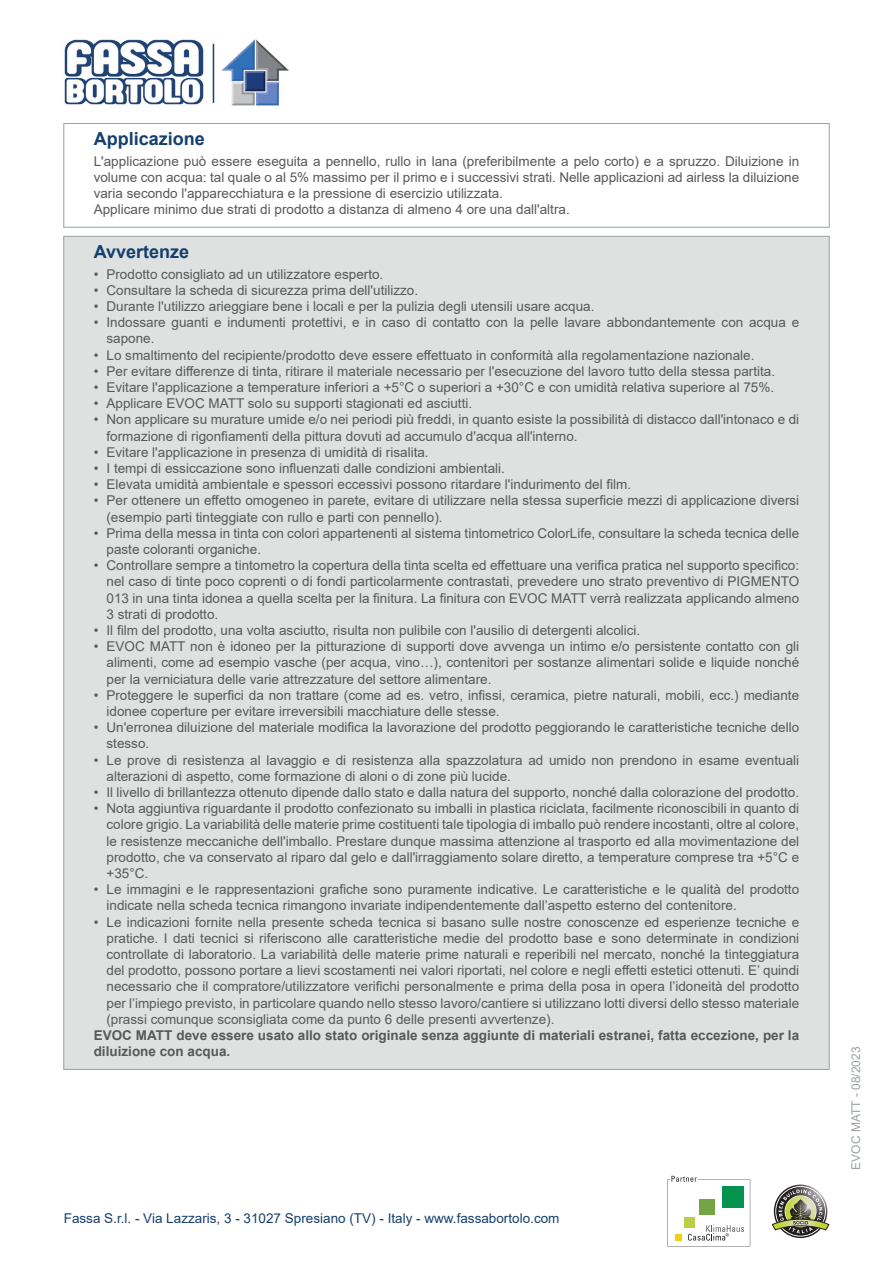
<style>
.page{position:relative;width:893px;height:1263px;background:#fff}
.page>*{position:absolute;margin:0;border:0;box-sizing:border-box;transform-origin:0 0}
.Titolo{font:700 18px "Arial";color:#15406e}
.Applicazione{font:13.5px/16.2px "Arial";color:#57585a}
.Note{font:700 13.5px/16.2px "Arial";color:#57585a}
.t1{font:13.5px "Arial";color:#15406e}
.t2{font:12px "Arial";color:#9ba1a4}
</style>
<div class="page">
<div style="left:64px;top:123px;width:765px;height:104px;border:1px solid #9ba1a4"></div>
<div style="left:64px;top:236px;width:765px;height:833px;background:#dfe1e1"></div>
<svg style="left:667px;top:1176px;width:83px;height:71px"></svg>
<svg style="left:772px;top:1186px;width:57px;height:50px"></svg>
<img style="left:64px;top:39px;width:140px;height:66px">
<hr style="left:213px;top:44px;width:1px;height:59px;background:#15406e">
<img style="left:221px;top:39px;width:68px;height:67px">
<p class="Titolo" style="left:94px;top:126px;width:113px">Applicazione</p>
<p class="Applicazione" style="left:94px;top:153px;width:707px;text-align:justify">L'applicazione può essere eseguita a pennello, rullo in lana (preferibilmente a pelo corto) e a spruzzo. Diluizione in volume con acqua: tal quale o al 5% massimo per il primo e i successivi strati. Nelle applicazioni ad airless la diluizione varia secondo l'apparecchiatura e la pressione di esercizio utilizzata.</p>
<p class="Applicazione" style="left:94px;top:201px;width:478px">Applicare minimo due strati di prodotto a distanza di almeno 4 ore una dall'altra.</p>
<p class="Titolo" style="left:94px;top:239px;width:97px">Avvertenze</p>
<p class="Applicazione" style="left:94px;top:266px;width:291px">• Prodotto consigliato ad un utilizzatore esperto.</p>
<p class="Applicazione" style="left:94px;top:282px;width:326px">• Consultare la scheda di sicurezza prima dell'utilizzo.</p>
<p class="Applicazione" style="left:94px;top:298px;width:502px">• Durante l'utilizzo arieggiare bene i locali e per la pulizia degli utensili usare acqua.</p>
<p class="Applicazione" style="left:106px;top:314px;width:694px;text-indent:-13px">• Indossare guanti e indumenti protettivi, e in caso di contatto con la pelle lavare abbondantemente con acqua e sapone.</p>
<p class="Applicazione" style="left:94px;top:347px;width:662px">• Lo smaltimento del recipiente/prodotto deve essere effettuato in conformità alla regolamentazione nazionale.</p>
<p class="Applicazione" style="left:94px;top:363px;width:683px">• Per evitare differenze di tinta, ritirare il materiale necessario per l'esecuzione del lavoro tutto della stessa partita.</p>
<p class="Applicazione" style="left:94px;top:379px;width:682px">• Evitare l'applicazione a temperature inferiori a +5°C o superiori a +30°C e con umidità relativa superiore al 75%.</p>
<p class="Applicazione" style="left:94px;top:395px;width:380px">• Applicare EVOC MATT solo su supporti stagionati ed asciutti.</p>
<p class="Applicazione" style="left:106px;top:411px;width:694px;text-indent:-13px">• Non applicare su murature umide e/o nei periodi più freddi, in quanto esiste la possibilità di distacco dall'intonaco e di formazione di rigonfiamenti della pittura dovuti ad accumulo d'acqua all'interno.</p>
<p class="Applicazione" style="left:94px;top:444px;width:336px">• Evitare l'applicazione in presenza di umidità di risalita.</p>
<p class="Applicazione" style="left:94px;top:460px;width:413px">• I tempi di essiccazione sono influenzati dalle condizioni ambientali.</p>
<p class="Applicazione" style="left:94px;top:476px;width:539px">• Elevata umidità ambientale e spessori eccessivi possono ritardare l'indurimento del film.</p>
<p class="Applicazione" style="left:106px;top:492px;width:694px;text-indent:-13px">• Per ottenere un effetto omogeneo in parete, evitare di utilizzare nella stessa superficie mezzi di applicazione diversi (esempio parti tinteggiate con rullo e parti con pennello).</p>
<p class="Applicazione" style="left:106px;top:525px;width:694px;text-indent:-13px">• Prima della messa in tinta con colori appartenenti al sistema tintometrico ColorLife, consultare la scheda tecnica delle paste coloranti organiche.</p>
<p class="Applicazione" style="left:106px;top:557px;width:694px;text-align:justify;text-indent:-13px">• Controllare sempre a tintometro la copertura della tinta scelta ed effettuare una verifica pratica nel supporto specifico: nel caso di tinte poco coprenti o di fondi particolarmente contrastati, prevedere uno strato preventivo di PIGMENTO 013 in una tinta idonea a quella scelta per la finitura. La finitura con EVOC MATT verrà realizzata applicando almeno 3 strati di prodotto.</p>
<p class="Applicazione" style="left:94px;top:622px;width:548px">• Il film del prodotto, una volta asciutto, risulta non pulibile con l'ausilio di detergenti alcolici.</p>
<p class="Applicazione" style="left:106px;top:638px;width:694px;text-align:justify;text-indent:-13px">• EVOC MATT non è idoneo per la pitturazione di supporti dove avvenga un intimo e/o persistente contatto con gli alimenti, come ad esempio vasche (per acqua, vino…), contenitori per sostanze alimentari solide e liquide nonché per la verniciatura delle varie attrezzature del settore alimentare.</p>
<p class="Applicazione" style="left:106px;top:687px;width:694px;text-indent:-13px">• Proteggere le superfici da non trattare (come ad es. vetro, infissi, ceramica, pietre naturali, mobili, ecc.) mediante idonee coperture per evitare irreversibili macchiature delle stesse.</p>
<p class="Applicazione" style="left:106px;top:719px;width:694px;text-indent:-13px">• Un'erronea diluizione del materiale modifica la lavorazione del prodotto peggiorando le caratteristiche tecniche dello stesso.</p>
<p class="Applicazione" style="left:106px;top:752px;width:694px;text-indent:-13px">• Le prove di resistenza al lavaggio e di resistenza alla spazzolatura ad umido non prendono in esame eventuali alterazioni di aspetto, come formazione di aloni o di zone più lucide.</p>
<p class="Applicazione" style="left:94px;top:784px;width:707px">• Il livello di brillantezza ottenuto dipende dallo stato e dalla natura del supporto, nonché dalla colorazione del prodotto.</p>
<p class="Applicazione" style="left:106px;top:800px;width:694px;text-align:justify;text-indent:-13px">• Nota aggiuntiva riguardante il prodotto confezionato su imballi in plastica riciclata, facilmente riconoscibili in quanto di colore grigio. La variabilità delle materie prime costituenti tale tipologia di imballo può rendere incostanti, oltre al colore, le resistenze meccaniche dell'imballo. Prestare dunque massima attenzione al trasporto ed alla movimentazione del prodotto, che va conservato al riparo dal gelo e dall'irraggiamento solare diretto, a temperature comprese tra +5°C e +35°C.</p>
<p class="Applicazione" style="left:106px;top:881px;width:694px;text-indent:-13px">• Le immagini e le rappresentazioni grafiche sono puramente indicative. Le caratteristiche e le qualità del prodotto indicate nella scheda tecnica rimangono invariate indipendentemente dall’aspetto esterno del contenitore.</p>
<p class="Applicazione" style="left:106px;top:914px;width:694px;text-align:justify;text-indent:-13px">• Le indicazioni fornite nella presente scheda tecnica si basano sulle nostre conoscenze ed esperienze tecniche e pratiche. I dati tecnici si riferiscono alle caratteristiche medie del prodotto base e sono determinate in condizioni controllate di laboratorio. La variabilità delle materie prime naturali e reperibili nel mercato, nonché la tinteggiatura del prodotto, possono portare a lievi scostamenti nei valori riportati, nel colore e negli effetti estetici ottenuti. E’ quindi necessario che il compratore/utilizzatore verifichi personalmente e prima della posa in opera l’idoneità del prodotto per l’impiego previsto, in particolare quando nello stesso lavoro/cantiere si utilizzano lotti diversi dello stesso materiale (prassi comunque sconsigliata come da punto 6 delle presenti avvertenze).</p>
<p class="Note" style="left:94px;top:1027px;width:707px">EVOC MATT deve essere usato allo stato originale senza aggiunte di materiali estranei, fatta eccezione, per la diluizione con acqua.</p>
<p class="t1" style="left:64px;top:1208px;width:497px">Fassa S.r.l. - Via Lazzaris, 3 - 31027 Spresiano (TV) - Italy - www.fassabortolo.com</p>
<p class="t2" style="left:848px;top:1170px;width:124px;rotate:-90deg">EVOC MATT - 08/2023</p>
</div>
